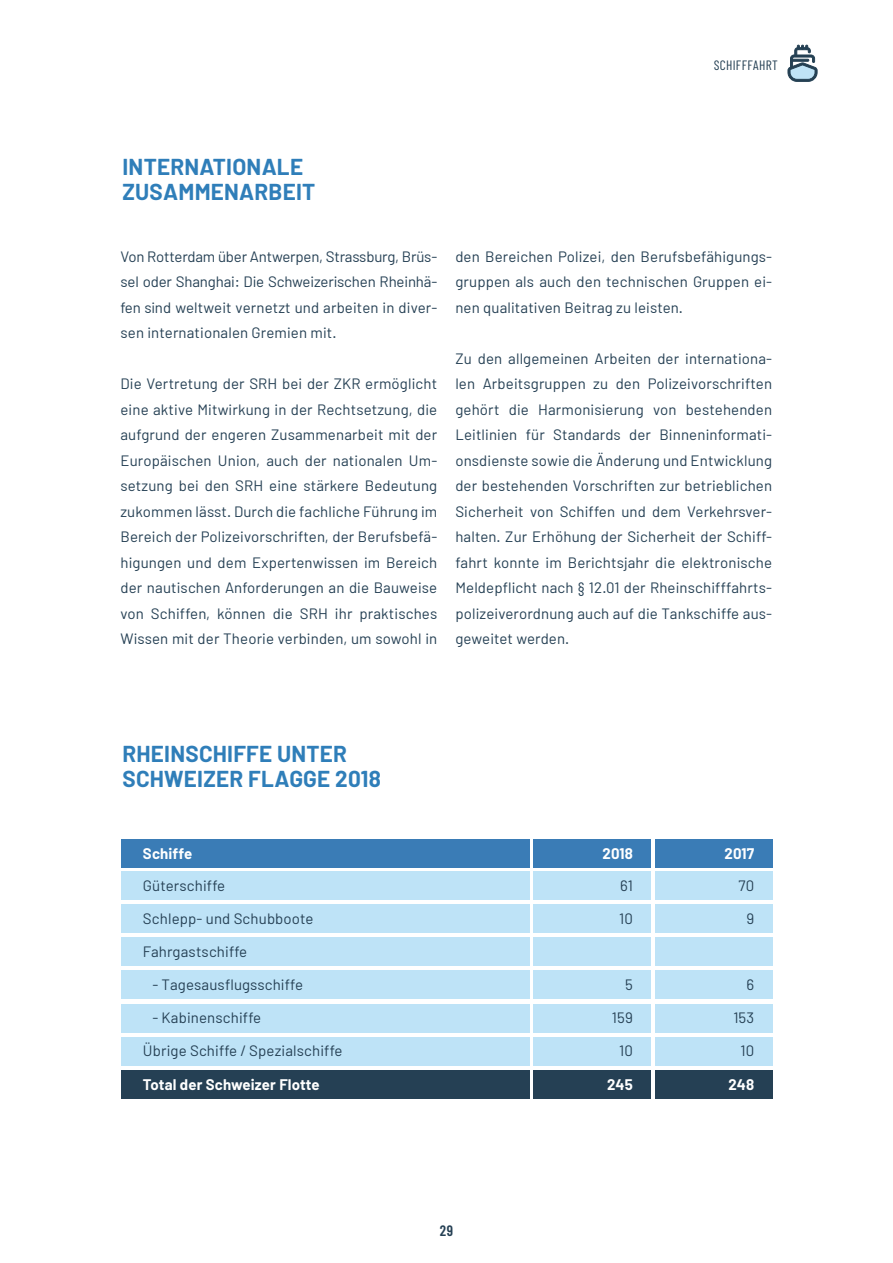
<style>
.page{position:relative;width:893px;height:1263px;background:#fff}
.page>*{position:absolute;margin:0;border:0;box-sizing:border-box;transform-origin:0 0}
.t1{font:700 22.5px/25.5px "Barlow";letter-spacing:.01em;color:#2f7eb9}
.t2{font:15px/25.5px "Barlow";letter-spacing:.01em;color:#254054;text-align:justify}
.t3{font:700 15px "Barlow";letter-spacing:.01em;color:#fff}
.t4{font:600 15px "Barlow Condensed";color:#254054}
.t5{font:13.5px "Barlow Condensed";letter-spacing:.02em;color:#254054}
</style>
<div class="page">
<svg style="left:787px;top:45px;width:31px;height:37px"></svg>
<hr style="left:790px;top:59px;width:19px;height:3px;background:#244053;border-radius:2px">
<div style="left:121px;top:839px;width:408px;height:28px;background:#3a7cb6"></div>
<div style="left:121px;top:871px;width:408px;height:28px;background:#bee3f7"></div>
<div style="left:121px;top:904px;width:408px;height:29px;background:#bee3f7"></div>
<div style="left:121px;top:938px;width:408px;height:28px;background:#bee3f7"></div>
<div style="left:121px;top:1004px;width:408px;height:28px;background:#bee3f7"></div>
<div style="left:121px;top:1070px;width:408px;height:28px;background:#254054"></div>
<div style="left:121px;top:971px;width:408px;height:28px;background:#bee3f7"></div>
<div style="left:121px;top:1037px;width:408px;height:28px;background:#bee3f7"></div>
<div style="left:655px;top:839px;width:117px;height:28px;background:#3a7cb6"></div>
<div style="left:655px;top:871px;width:117px;height:28px;background:#bee3f7"></div>
<div style="left:655px;top:904px;width:117px;height:29px;background:#bee3f7"></div>
<div style="left:655px;top:938px;width:117px;height:28px;background:#bee3f7"></div>
<div style="left:655px;top:1004px;width:117px;height:28px;background:#bee3f7"></div>
<div style="left:655px;top:1070px;width:117px;height:28px;background:#254054"></div>
<div style="left:655px;top:971px;width:117px;height:28px;background:#bee3f7"></div>
<div style="left:655px;top:1037px;width:117px;height:28px;background:#bee3f7"></div>
<div style="left:534px;top:839px;width:117px;height:28px;background:#3a7cb6"></div>
<div style="left:534px;top:871px;width:117px;height:28px;background:#bee3f7"></div>
<div style="left:534px;top:904px;width:117px;height:29px;background:#bee3f7"></div>
<div style="left:534px;top:938px;width:117px;height:28px;background:#bee3f7"></div>
<div style="left:534px;top:1004px;width:117px;height:28px;background:#bee3f7"></div>
<div style="left:534px;top:1070px;width:117px;height:28px;background:#254054"></div>
<div style="left:534px;top:971px;width:117px;height:28px;background:#bee3f7"></div>
<div style="left:534px;top:1037px;width:117px;height:28px;background:#bee3f7"></div>
<p class="t5" style="left:714px;top:56px;width:65px">SCHIFFFAHRT</p>
<h1 class="t1" style="left:123px;top:153px;width:194px">INTERNATIONALE<br>ZUSAMMENARBEIT</h1>
<p class="t2" style="left:120px;top:243px;width:318px">Von Rotterdam über Antwerpen, Strassburg, Brüs&shy;sel oder Shanghai: Die Schweizerischen Rheinhä&shy;fen sind weltweit vernetzt und arbeiten in diver&shy;sen internationalen Gremien mit.</p>
<p class="t2" style="left:120px;top:371px;width:318px">Die Vertretung der SRH bei der ZKR ermöglicht eine aktive Mitwirkung in der Rechtsetzung, die aufgrund der engeren Zusammenarbeit mit der Europäischen Union, auch der nationalen Um&shy;setzung bei den SRH eine stärkere Bedeutung zukommen lässt. Durch die fachliche Führung im Bereich der Polizeivorschriften, der Berufsbefä&shy;higungen und dem Expertenwissen im Bereich der nautischen Anforderungen an die Bauweise von Schiffen, können die SRH ihr praktisches Wissen mit der Theorie verbinden, um sowohl in</p>
<p class="t2" style="left:455px;top:243px;width:318px">den Bereichen Polizei, den Berufsbefähigungs&shy;gruppen als auch den technischen Gruppen ei&shy;nen qualitativen Beitrag zu leisten.</p>
<p class="t2" style="left:455px;top:345px;width:318px">Zu den allgemeinen Arbeiten der internationa&shy;len Arbeitsgruppen zu den Polizeivorschriften gehört die Harmonisierung von bestehenden Leitlinien für Standards der Binneninformati&shy;onsdienste sowie die Änderung und Entwicklung der bestehenden Vorschriften zur betrieblichen Sicherheit von Schiffen und dem Verkehrsver&shy;halten. Zur Erhöhung der Sicherheit der Schiff&shy;fahrt konnte im Berichtsjahr die elektronische Meldepflicht nach § 12.01 der Rheinschifffahrts&shy;polizeiverordnung auch auf die Tankschiffe aus&shy;geweitet werden.</p>
<h1 class="t1" style="left:123px;top:740px;width:260px">RHEINSCHIFFE UNTER<br>SCHWEIZER FLAGGE 2018</h1>
<p class="t3" style="left:143px;top:844px;width:51px">Schiffe</p>
<p class="t2" style="left:143px;top:872px;width:84px">Güterschiffe</p>
<p class="t2" style="left:143px;top:905px;width:172px">Schlepp- und Schubboote</p>
<p class="t2" style="left:143px;top:938px;width:106px">Fahrgastschiffe</p>
<p class="t3" style="left:602px;top:844px;width:32px">2018</p>
<p class="t2" style="left:620px;top:872px;width:14px">61</p>
<p class="t2" style="left:619px;top:905px;width:15px">10</p>
<p class="t3" style="left:724px;top:844px;width:31px">2017</p>
<p class="t2" style="left:738px;top:872px;width:17px">70</p>
<p class="t2" style="left:746px;top:905px;width:9px">9</p>
<p class="t2" style="left:152px;top:971px;width:152px">- Tagesausflugsschiffe</p>
<p class="t2" style="left:625px;top:971px;width:9px">5</p>
<p class="t2" style="left:746px;top:971px;width:9px">6</p>
<p class="t2" style="left:152px;top:1005px;width:110px">- Kabinenschiffe</p>
<p class="t2" style="left:612px;top:1005px;width:22px">159</p>
<p class="t2" style="left:733px;top:1005px;width:22px">153</p>
<p class="t2" style="left:143px;top:1038px;width:201px">Übrige Schiffe / Spezialschiffe</p>
<p class="t2" style="left:619px;top:1038px;width:15px">10</p>
<p class="t2" style="left:740px;top:1038px;width:15px">10</p>
<p class="t3" style="left:143px;top:1075px;width:178px">Total der Schweizer Flotte</p>
<p class="t3" style="left:607px;top:1075px;width:27px">245</p>
<p class="t3" style="left:728px;top:1075px;width:27px">248</p>
<p class="t4" style="left:440px;top:1221px;width:15px">29</p>
</div>
